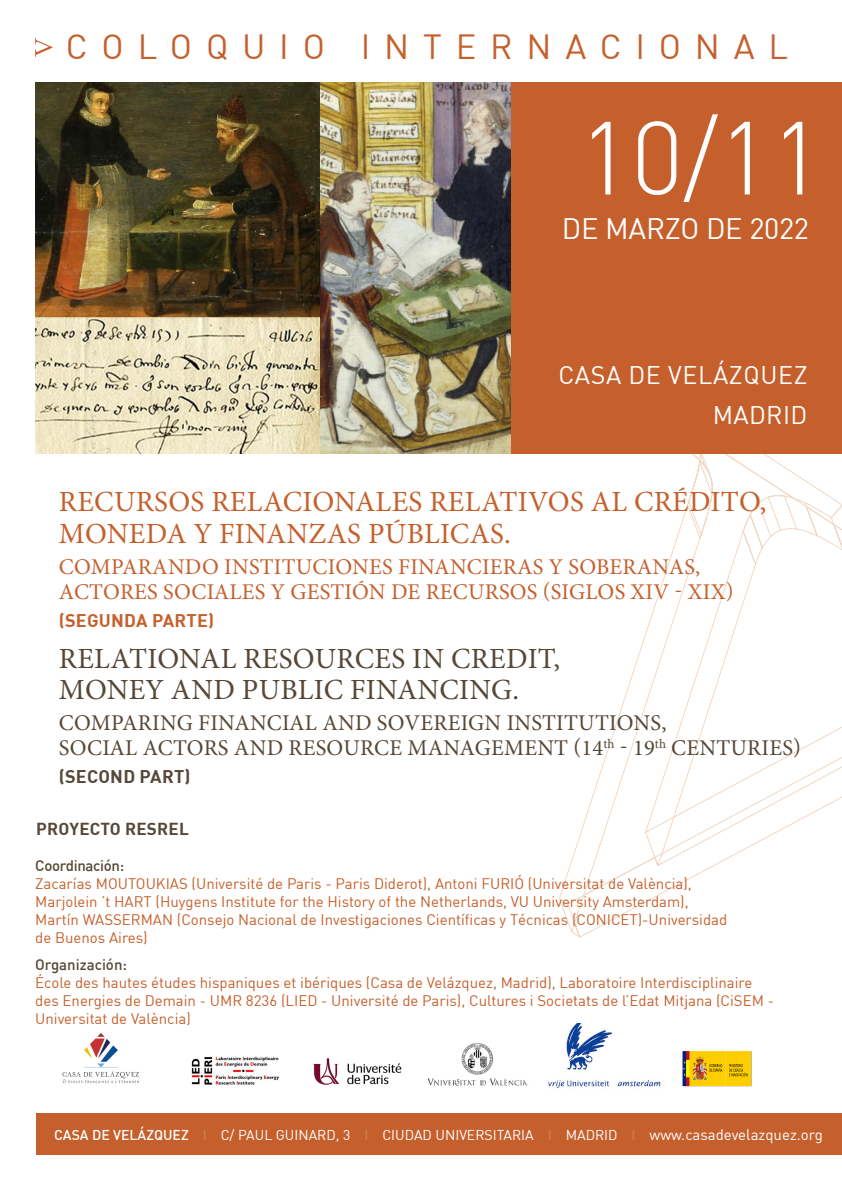
<style>
.page{position:relative;width:842px;height:1191px;background:#fff}
.page>*{position:absolute;margin:0;border:0;box-sizing:border-box;transform-origin:0 0}
.Fecha{font:300 102px "DIN";color:#fff}
.Encabezamiento{font:34.2px "DIN";letter-spacing:.405em;color:#c5602d}
.t1{font:29.2px/31.5px "Minion Pro";letter-spacing:.01em;color:#c5602d}
.t2{font:29.2px/31.5px "Minion Pro";letter-spacing:.01em;color:#564737}
.Fecha-2{font:29px "DIN";letter-spacing:-.01em;color:#fff}
.Fecha-3{font:25px "DIN";letter-spacing:.025em;color:#fff}
.t3{font:22.5px/24.7px "Minion Pro";letter-spacing:.01em;color:#564737}
.t4{font:22.5px/24.7px "Minion Pro";letter-spacing:.01em;color:#c5602d}
.t5{font:700 18px "DIN";letter-spacing:.015em;color:#c5602d}
.t6{font:700 18px "DIN";letter-spacing:.015em;color:#564737}
.t7{font:700 17px "DIN";letter-spacing:.015em;color:#564737}
.t8{font:15px/18px "DIN";color:#c5602d}
.t9{font:500 15px "DIN";letter-spacing:-.02em;color:#564737}
.t10{font:500 15px "DIN";color:#564737}
.Fecha-4{font:14px "DIN";color:#fff}
.s1{font-weight:500}
.s2{font-weight:500;color:#ce7b4b}
.s3{font-size:15px}
</style>
<div class="page">
<svg style="left:571px;top:727px;width:271px;height:211px"></svg>
<svg style="left:561px;top:904px;width:207px;height:28px"></svg>
<svg style="left:559px;top:595px;width:230px;height:309px"></svg>
<svg style="left:658px;top:454px;width:184px;height:155px"></svg>
<img style="left:35px;top:82px;width:476px;height:372px">
<div style="left:511px;top:82px;width:331px;height:372px;background:#c5602d"></div>
<svg style="left:35px;top:38px;width:18px;height:19px"></svg>
<img style="left:62px;top:1033px;width:77px;height:51px">
<img style="left:191px;top:1056px;width:87px;height:29px">
<img style="left:313px;top:1058px;width:89px;height:27px">
<img style="left:427px;top:1043px;width:101px;height:43px">
<img style="left:548px;top:1024px;width:113px;height:64px">
<div style="left:36px;top:1113px;width:806px;height:42px;background:#c5602d"></div>
<img style="left:682px;top:1051px;width:70px;height:35px">
<p class="Encabezamiento" style="left:66px;top:25px;width:724px">COLOQUIO INTERNACIONAL</p>
<p class="Fecha" style="left:579px;top:95px;width:246px">10/11</p>
<p class="Fecha-2" style="left:562px;top:211px;width:249px">DE MARZO DE 2022</p>
<p class="Fecha-3" style="left:558px;top:360px;width:251px">CASA DE VELÁZQUEZ</p>
<p class="Fecha-3" style="left:713px;top:399px;width:96px">MADRID</p>
<p class="t1" style="left:59px;top:486px;width:709px">RECURSOS RELACIONALES RELATIVOS AL CRÉDITO,<br>MONEDA Y FINANZAS PÚBLICAS.</p>
<p class="t4" style="left:59px;top:554px;width:676px">COMPARANDO INSTITUCIONES FINANCIERAS Y SOBERANAS,<br>ACTORES SOCIALES Y GESTIÓN DE RECURSOS (SIGLOS XIV - XIX)</p>
<p class="t5" style="left:59px;top:608px;width:157px">(SEGUNDA PARTE)</p>
<p class="t2" style="left:59px;top:643px;width:503px">RELATIONAL RESOURCES IN CREDIT,<br>MONEY AND PUBLIC FINANCING.</p>
<p class="t3" style="left:59px;top:711px;width:744px">COMPARING FINANCIAL AND SOVEREIGN INSTITUTIONS,<br>SOCIAL ACTORS AND RESOURCE MANAGEMENT (14<sup>th</sup> - 19<sup>th</sup> CENTURIES)</p>
<p class="t6" style="left:59px;top:765px;width:133px">(SECOND PART)</p>
<p class="t7" style="left:36px;top:818px;width:154px">PROYECTO RESREL</p>
<p class="t9" style="left:35px;top:856px;width:91px">Coordinación:</p>
<p class="t8" style="left:35px;top:874px;width:693px">Zacarías MOUTOUKIAS (Université de Paris - Paris Diderot), Antoni FURIÓ (Universitat de València), Marjolein ’t HART (Huygens Institute for the History of the Netherlands, VU University Amsterdam), Martín WASSERMAN (Consejo Nacional de Investigaciones Científicas y Técnicas (CONICET)-Universidad de Buenos Aires)</p>
<p class="t10" style="left:35px;top:955px;width:93px">Organización:</p>
<p class="t8" style="left:35px;top:973px;width:740px">École des hautes études hispaniques et ibériques (Casa de Velázquez, Madrid), Laboratoire Interdisciplinaire des Energies de Demain - UMR 8236 (LIED - Université de Paris), Cultures i Societats de l’Edat Mitjana (CiSEM -<br>Universitat de València)</p>
<p class="Fecha-4" style="left:54px;top:1126px;width:770px"><span class="s1">CASA DE VELÁZQUEZ</span> <span class="s2">I</span> C/ PAUL GUINARD, 3 <span class="s2">I</span> CIUDAD UNIVERSITARIA <span class="s2">I</span> MADRID <span class="s2">I</span> <span class="s3">www.casadevelazquez.org</span></p>
</div>
